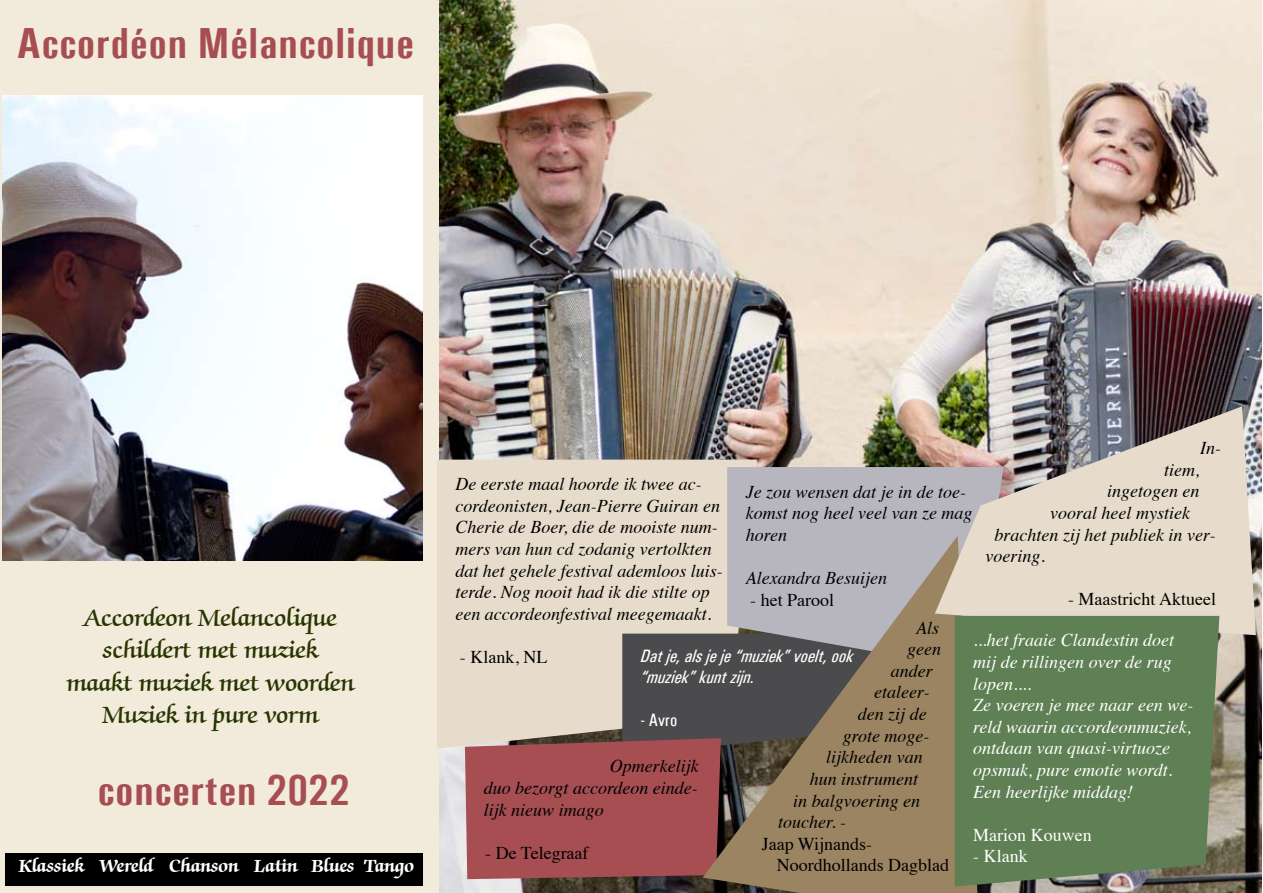
<style>
.page{position:relative;width:1263px;height:893px;background:#fff}
.page>*{position:absolute;margin:0;border:0;box-sizing:border-box;transform-origin:0 0}
.t1{font:700 43.5px "Utah Condensed";color:#a64e52}
.t2{font:700 43.35px "Utah Condensed";color:#a64e52}
.t3{font:600 27.15px/32.5px "Zapf Chancery IT Cby BT";color:#283500;text-align:center}
.t4{font:700 20.25px "Zapf Chancery IT Cby BT";color:#fff;scale:.95 1}
.t5{font:italic 18px/21.6px "Times";color:#000}
.t6{font:italic 18px/21.6px "Times";color:#fff}
.t7{font:18px/21.6px "Times";color:#000}
.t8{font:italic 18px/21.6px "Utah Condensed";color:#fff}
.t9{font:18px "Times";color:#fff}
.t10{font:18px "Utah Condensed";color:#fff}
</style>
<div class="page">
<img style="left:438px;top:0;width:824px;height:893px">
<div style="left:0;top:0;width:438px;height:893px;background:#f2ebdb"></div>
<div style="left:437px;top:460px;width:320px;height:289px;background:#e7dccb"></div>
<div style="left:727px;top:467px;width:208px;height:69px;background:#b7b6bf"></div>
<svg style="left:465px;top:634px;width:238px;height:245px;background:#ac7b78"></svg>
<svg style="left:703px;top:536px;width:274px;height:357px;background:#908272"></svg>
<svg style="left:935px;top:406px;width:321px;height:229px;background:#cac1b5"></svg>
<div style="left:955px;top:616px;width:264px;height:271px;background:#5e8054"></div>
<div style="left:5px;top:853px;width:418px;height:32px;background:#000"></div>
<img style="left:2px;top:96px;width:420px;height:464px">
<h1 class="t1" style="left:17px;top:18px;width:399px">Accordéon Mélancolique</h1>
<h3 class="t3" style="left:67px;top:602px;width:289px">Accordeon Melancolique schildert met muziek<br>maakt muziek met woorden<br>Muziek in pure vorm</h3>
<h2 class="t2" style="left:97px;top:765px;width:254px">concerten 2022</h2>
<p class="t4" style="left:19px;top:855px;width:418px">Klassiek Wereld Chanson Latin Blues Tango</p>
<p class="t5" style="left:1200px;top:436px;width:22px">In-</p>
<p class="t5" style="left:1164px;top:458px;width:37px">tiem,</p>
<p class="t5" style="left:1107px;top:479px;width:94px">ingetogen en</p>
<p class="t5" style="left:1050px;top:501px;width:141px">vooral heel mystiek</p>
<p class="t5" style="left:994px;top:523px;width:223px">brachten zij het publiek in ver-</p>
<p class="t5" style="left:985px;top:544px;width:61px">voering.</p>
<p class="t7" style="left:1068px;top:587px;width:149px">- Maastricht Aktueel</p>
<p class="t6" style="left:973px;top:628px;width:222px">...het fraaie Clandestin doet mij de rillingen over de rug lopen....<br>Ze voeren je mee naar een we&shy;reld waarin accordeonmuziek, ontdaan van quasi-virtuoze opsmuk, pure emotie wordt.<br>Een heerlijke middag!</p>
<p class="t9" style="left:973px;top:818px;width:120px">Marion Kouwen</p>
<p class="t9" style="left:973px;top:839px;width:56px">- Klank</p>
<p class="t5" style="left:455px;top:472px;width:269px">De eerste maal hoorde ik twee ac&shy;cordeonisten, Jean-Pierre Guiran en Cherie de Boer, die de mooiste num&shy;mers van hun cd zodanig vertolkten dat het gehele festival ademloos luis&shy;terde. Nog nooit had ik die stilte op een accordeonfestival meegemaakt.</p>
<p class="t7" style="left:460px;top:644px;width:89px">- Klank, NL</p>
<p class="t8" style="left:641px;top:645px;width:214px">Dat je, als je je “muziek” voelt, ook “muziek” kunt zijn.</p>
<p class="t10" style="left:641px;top:710px;width:38px">- Avro</p>
<p class="t5" style="left:746px;top:480px;width:228px">Je zou wensen dat je in de toe&shy;komst nog heel veel van ze mag horen</p>
<p class="t5" style="left:746px;top:566px;width:143px">Alexandra Besuijen</p>
<p class="t7" style="left:750px;top:587px;width:85px">- het Parool</p>
<p class="t5" style="left:916px;top:616px;width:25px">Als</p>
<p class="t5" style="left:907px;top:637px;width:35px">geen</p>
<p class="t5" style="left:891px;top:659px;width:43px">ander</p>
<p class="t5" style="left:874px;top:681px;width:57px">etaleer-</p>
<p class="t5" style="left:858px;top:702px;width:70px">den zij de</p>
<p class="t5" style="left:843px;top:724px;width:88px">grote moge-</p>
<p class="t5" style="left:826px;top:745px;width:98px">lijkheden van</p>
<p class="t5" style="left:810px;top:767px;width:110px">hun instrument</p>
<p class="t5" style="left:793px;top:789px;width:128px">in balgvoering en</p>
<p class="t5" style="left:778px;top:810px;width:69px">toucher. -</p>
<p class="t7" style="left:777px;top:831px;width:174px;text-indent:-15px">Jaap Wijnands-<br>Noordhollands Dagblad</p>
<p class="t5" style="left:484px;top:754px;width:216px;text-align:justify;text-indent:126px">Opmerkelijk duo bezorgt accordeon einde&shy;lijk nieuw imago</p>
<p class="t7" style="left:485px;top:840px;width:105px">- De Telegraaf</p>
</div>
